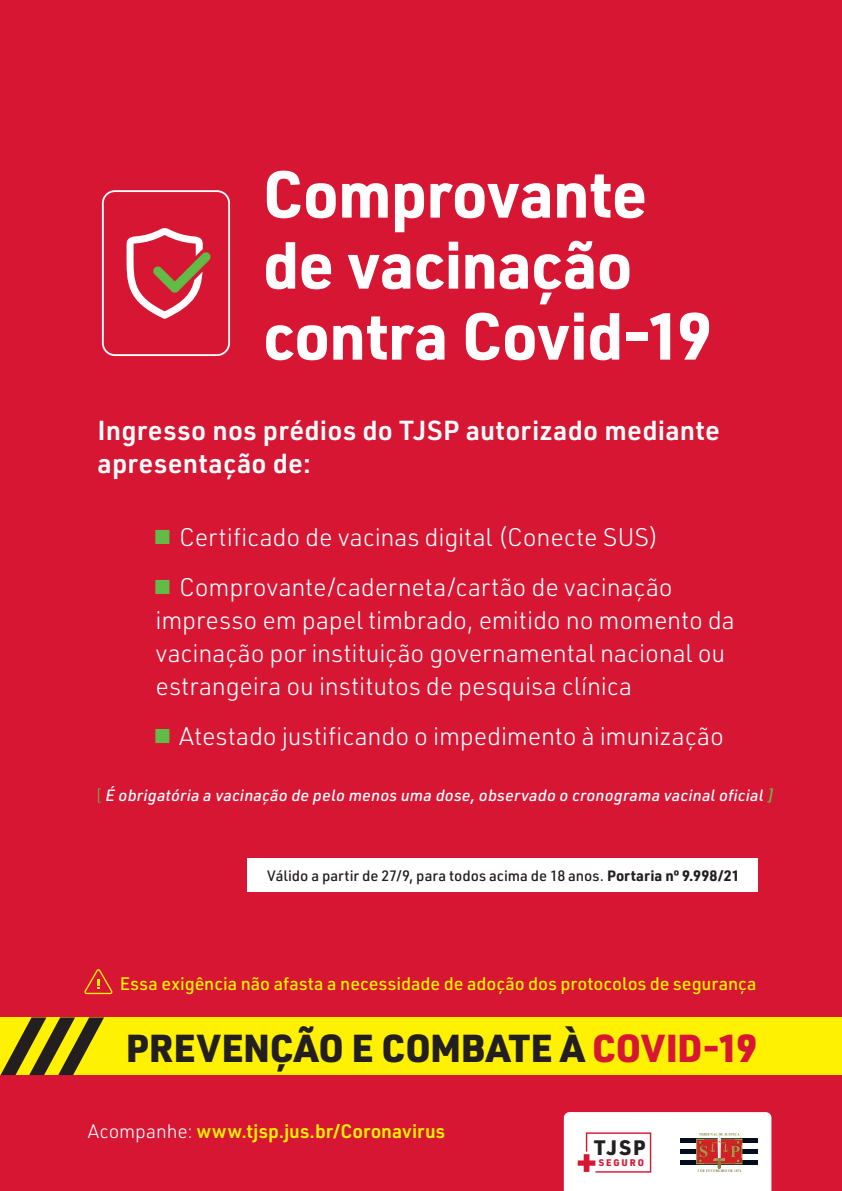
<style>
.page{position:relative;width:842px;height:1191px;background:#fff}
.page>*{position:absolute;margin:0;border:0;box-sizing:border-box;transform-origin:0 0}
.t1{font:700 65px/71px "URWDIN";letter-spacing:-.015em;color:#fff}
.t2{font:900 38.2px "URWDIN";letter-spacing:.005em;color:#231f20}
.t3{font:600 27px/33px "URWDIN";letter-spacing:.01em;color:#fff}
.t4{font:300 25px/33px "URWDIN";letter-spacing:-.01em;color:#fff}
.t5{font:900 20.6px "URWDIN";color:#231f20}
.t6{font:600 19.1px "URWDIN";letter-spacing:.005em;color:#fff101}
.t7{font:500 17.9px "URWDIN";color:#fff101}
.t8{font:italic 500 16px "URWDIN";letter-spacing:.01em;color:#fff}
.t9{font:500 14.7px "URWDIN";letter-spacing:-.005em;color:#231f20}
.t10{font:900 9.4px "URWDIN";letter-spacing:.2em;color:#d71634}
.s1{color:#62bb46}
.s2{font-weight:300;font-style:normal;color:#62bb46}
.s3{font-weight:700}
.s4{color:#d71634}
.s5{font-weight:300;color:#fff}
</style>
<div class="page">
<div style="left:1px;top:0;width:841px;height:1191px;background:#d71634"></div>
<div style="left:1px;top:1017px;width:841px;height:58px;background:#fff101"></div>
<svg style="left:1px;top:1017px;width:103px;height:58px"></svg>
<svg style="left:84px;top:969px;width:29px;height:25px"></svg>
<svg style="left:564px;top:1112px;width:207px;height:79px;background:#f0e2e2"></svg>
<div style="left:155px;top:530px;width:14px;height:14px;border:7px solid #62bb47"></div>
<div style="left:155px;top:580px;width:14px;height:14px;border:7px solid #62bb47"></div>
<div style="left:155px;top:729px;width:14px;height:14px;border:7px solid #62bb47"></div>
<div style="left:102px;top:190px;width:128px;height:166px;border:2px solid #fff;border-radius:12px"></div>
<svg style="left:126px;top:228px;width:85px;height:91px"></svg>
<div style="left:247px;top:858px;width:511px;height:34px;background:#fff"></div>
<h1 class="t1" style="left:263px;top:156px;width:451px">Comprovante de vacinação contra Covid-19</h1>
<p class="t3" style="left:98px;top:413px;width:624px">Ingresso nos prédios do TJSP autorizado mediante apresentação de:</p>
<p class="t4" style="left:156px;top:511px;width:519px;line-height:50px"><span class="s1">▬</span> Certificado de vacinas digital (Conecte SUS) <span class="s1">▬</span> Comprovante/caderneta/cartão de vacinação</p>
<p class="t4" style="left:156px;top:603px;width:581px">impresso em papel timbrado, emitido no momento da vacinação por instituição governamental nacional ou estrangeira ou institutos de pesquisa clínica</p>
<p class="t4" style="left:156px;top:719px;width:570px"><span class="s1">▬</span> Atestado justificando o impedimento à imunização</p>
<p class="t8" style="left:95px;top:784px;width:680px"><span class="s2">[</span> É obrigatória a vacinação de pelo menos uma dose, observado o cronograma vacinal oficial <span class="s1">]</span></p>
<p class="t9" style="left:267px;top:865px;width:474px">Válido a partir de 27/9, para todos acima de 18 anos. <span class="s3">Portaria nº 9.998/21</span></p>
<p class="t7" style="left:120px;top:971px;width:638px">Essa exigência não afasta a necessidade de adoção dos protocolos de segurança</p>
<h2 class="t2" style="left:126px;top:1022px;width:633px">PREVENÇÃO E COMBATE À <span class="s4">COVID-19</span></h2>
<p class="t6" style="left:88px;top:1118px;width:359px"><span class="s5">Acompanhe:</span> www.tjsp.jus.br/Coronavirus</p>
<p class="t5" style="left:594px;top:1133px;width:53px">TJSP</p>
<p class="t10" style="left:599px;top:1155px;width:47px">SEGURO</p>
</div>
